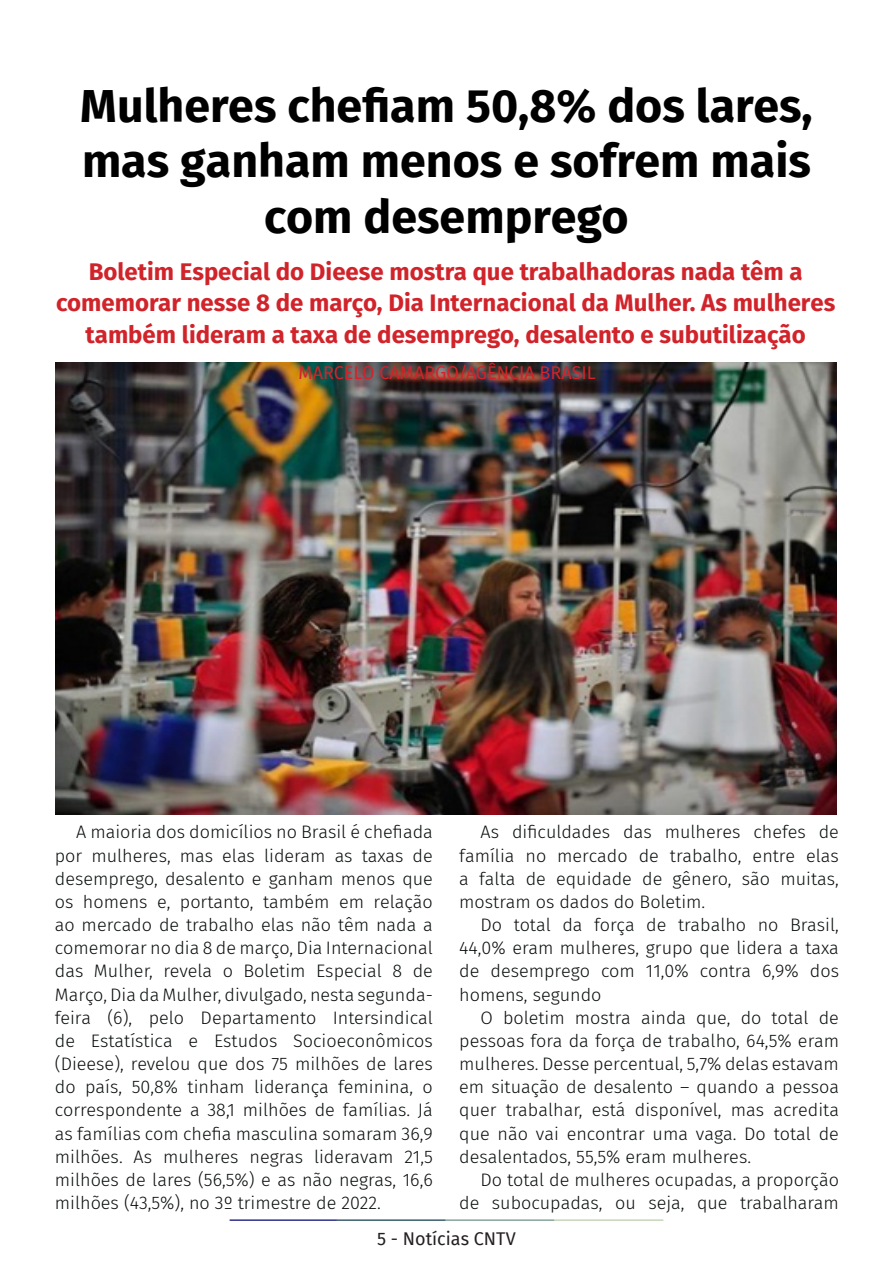
<style>
.page{position:relative;width:893px;height:1263px;background:#fff}
.page>*{position:absolute;margin:0;border:0;box-sizing:border-box;transform-origin:0 0}
.t1{font:700 46.5px/55.5px "Fira Sans";color:#000001;text-align:center}
.t2{font:700 24px/31.5px "Fira Sans";color:#d1232a;text-align:center}
.t3{font:300 18px/23.1px "Fira Sans";color:#080d0b;text-align:justify}
.t4{font:18px "Fira Sans";color:#d1232a}
.t5{font:18px "Fira Sans";color:#231f20}
</style>
<div class="page">
<hr style="left:230px;top:1219px;width:107px;height:2px;background:#2f3088">
<hr style="left:337px;top:1219px;width:109px;height:2px;background:#3a5f6d">
<hr style="left:446px;top:1219px;width:109px;height:2px;background:#87a59a">
<hr style="left:555px;top:1219px;width:108px;height:2px;background:#c6d5b7">
<img style="left:55px;top:363px;width:781px;height:451px">
<p class="t1" style="left:80px;top:75px;width:734px">Mulheres chefiam 50,8% dos lares, mas ganham menos e sofrem mais com desemprego</p>
<p class="t2" style="left:56px;top:254px;width:781px">Boletim Especial do Dieese mostra que trabalhadoras nada têm a comemorar nesse 8 de março, Dia Internacional da Mulher. As mulheres também lideram a taxa de desemprego, desalento e subutilização</p>
<p class="t4" style="left:298px;top:359px;width:299px">MARCELO CAMARGO/AGÊNCIA BRASIL</p>
<p class="t3" style="left:55px;top:820px;width:380px;text-indent:21px">A maioria dos domicílios no Brasil é chefiada por mulheres, mas elas lideram as taxas de desemprego, desalento e ganham menos que os homens e, portanto, também em relação ao mercado de trabalho elas não têm nada a comemorar no dia 8 de março, Dia Internacional das Mulher, revela o Boletim Especial 8 de Março, Dia da Mulher, divulgado, nesta segunda&shy;feira (6), pelo Departamento Intersindical de Estatística e Estudos Socioeconômicos (Dieese), revelou que dos 75 milhões de lares do país, 50,8% tinham liderança feminina, o correspondente a 38,1 milhões de famílias. Já as famílias com chefia masculina somaram 36,9 milhões. As mulheres negras lideravam 21,5 milhões de lares (56,5%) e as não negras, 16,6 milhões (43,5%), no 3º trimestre de 2022.</p>
<p class="t3" style="left:459px;top:820px;width:381px;text-indent:21px">As dificuldades das mulheres chefes de família no mercado de trabalho, entre elas a falta de equidade de gênero, são muitas, mostram os dados do Boletim.</p>
<p class="t3" style="left:459px;top:913px;width:381px;text-indent:21px">Do total da força de trabalho no Brasil, 44,0% eram mulheres, grupo que lidera a taxa de desemprego com 11,0% contra 6,9% dos homens, segundo</p>
<p class="t3" style="left:459px;top:1006px;width:381px;text-indent:21px">O boletim mostra ainda que, do total de pessoas fora da força de trabalho, 64,5% eram mulheres. Desse percentual, 5,7% delas estavam em situação de desalento – quando a pessoa quer trabalhar, está disponível, mas acredita que não vai encontrar uma vaga. Do total de desalentados, 55,5% eram mulheres.</p>
<p class="t3" style="left:459px;top:1168px;width:381px;text-align:right">Do total de mulheres ocupadas, a proporção de subocupadas, ou seja, que trabalharam</p>
<p class="t5" style="left:377px;top:1225px;width:140px">5 - Notícias CNTV</p>
</div>
